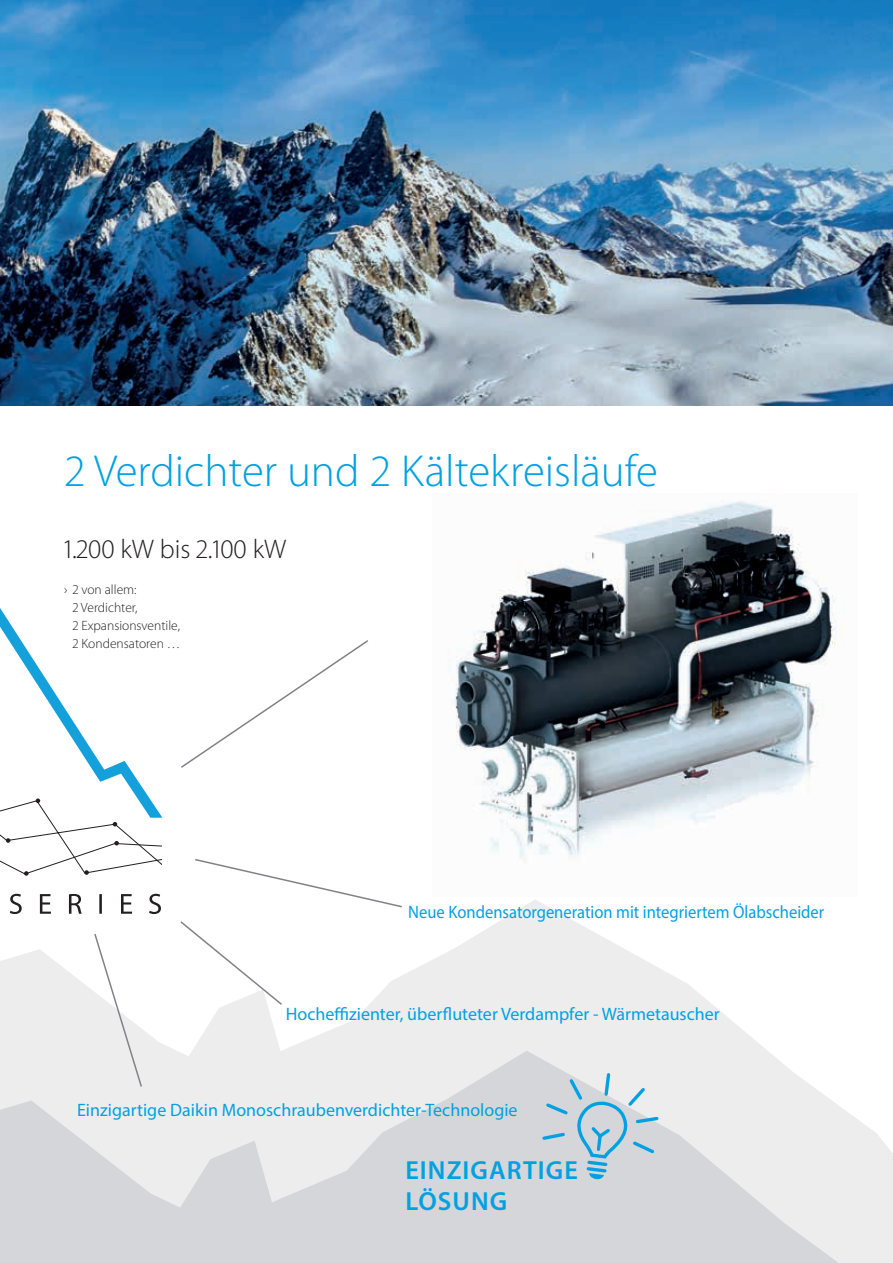
<style>
.page{position:relative;width:893px;height:1263px;background:#fff}
.page>*{position:absolute;margin:0;border:0;box-sizing:border-box;transform-origin:0 0}
.t1{font:300 45px "Myriad Pro";color:#00a1e3}
.t2{font:300 27px "Myriad Pro";color:#231f20}
.t3{font:600 26.25px/31.5px "Myriad Pro";letter-spacing:.04em;color:#00a1e3}
.t4{font:18px "Myriad Pro";color:#00a1e3}
.t5{font:18px "Myriad Pro";color:#00a1e3;scale:.92 1}
.t6{font:300 13.5px/18px "Myriad Pro";color:#231f20}
</style>
<div class="page">
<img style="left:448px;top:501px;width:395px;height:358px">
<img style="left:0;top:0;width:893px;height:406px">
<svg style="left:0;top:900px;width:767px;height:151px;fill:#ededee"></svg>
<svg style="left:0;top:1051px;width:893px;height:212px;background:#e1e1e3"></svg>
<svg style="left:181px;top:640px;width:187px;height:128px"></svg>
<svg style="left:193px;top:859px;width:211px;height:49px"></svg>
<svg style="left:93px;top:932px;width:50px;height:156px"></svg>
<svg style="left:179px;top:920px;width:105px;height:86px"></svg>
<svg style="left:542px;top:1073px;width:116px;height:106px;background:#c1d4dd"></svg>
<svg style="left:0;top:894px;width:161px;height:20px"></svg>
<svg style="left:0;top:608px;width:162px;height:268px"></svg>
<h1 class="t1" style="left:64px;top:446px;width:595px">2 Verdichter und 2 Kältekreisläufe</h1>
<h2 class="t2" style="left:64px;top:534px;width:223px">1.200 kW bis 2.100 kW</h2>
<p class="t6" style="left:73px;top:581px;width:109px;text-indent:-9px">› 2 von allem:<br>2 Verdichter,<br>2 Expansionsventile,<br>2 Kondensatoren …</p>
<p class="t5" style="left:408px;top:900px;width:454px">Neue Kondensatorgeneration mit integriertem Ölabscheider</p>
<p class="t4" style="left:286px;top:1002px;width:435px">Hocheffizienter, überfluteter Verdampfer - Wärmetauscher</p>
<p class="t4" style="left:77px;top:1099px;width:442px">Einzigartige Daikin Monoschraubenverdichter-Technologie</p>
<h3 class="t3" style="left:405px;top:1153px;width:174px">EINZIGARTIGE<br>LÖSUNG</h3>
</div>
